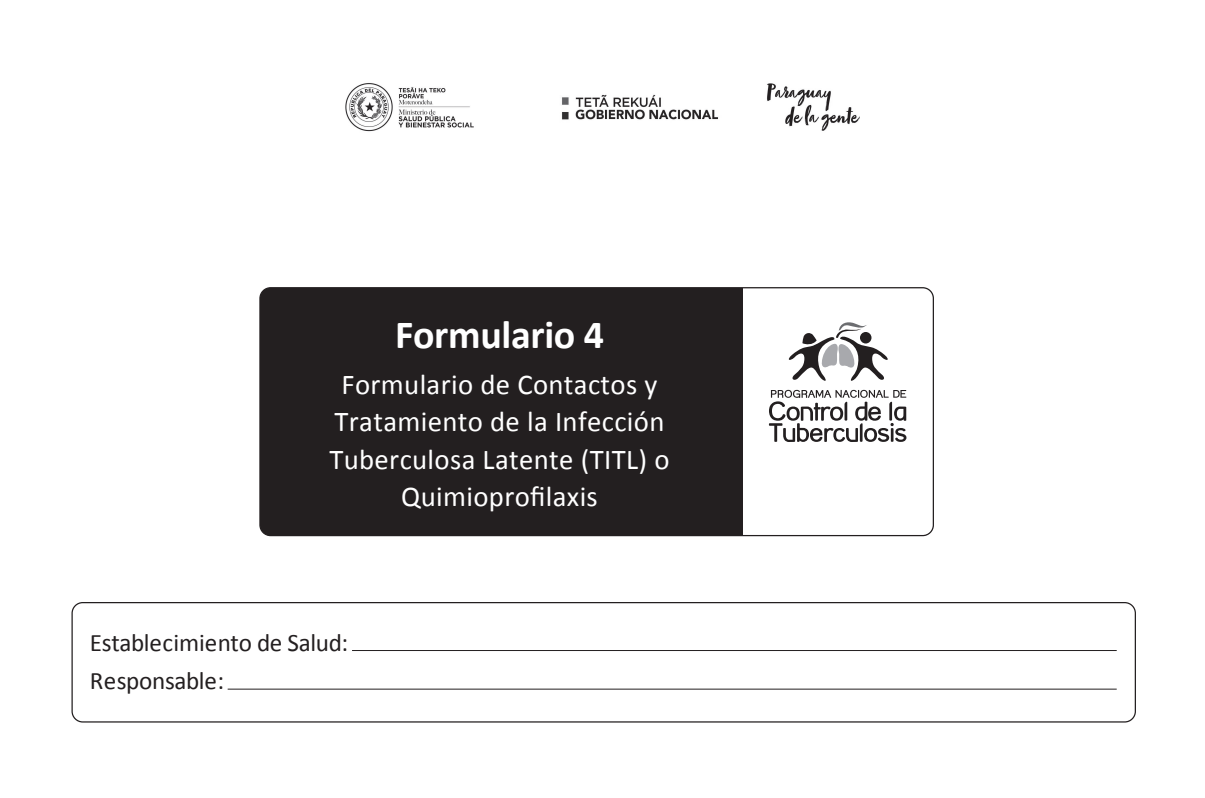
<style>
.page{position:relative;width:1205px;height:798px;background:#fff}
.page>*{position:absolute;margin:0;border:0;box-sizing:border-box;transform-origin:0 0}
.t1{font:700 40px "Calibri";letter-spacing:-.01em;color:#fff}
.t2{font:28.75px/37.5px "Calibri";letter-spacing:.01em;color:#fff;text-align:center}
.t3{font:25.12px "Calibri";letter-spacing:-.01em;color:#231f20}
</style>
<div class="page">
<div style="left:260px;top:287px;width:673px;height:248px;background:#231f20;border-radius:11px"></div>
<div style="left:743px;top:287px;width:190px;height:248px;background:#fff"></div>
<div style="left:259px;top:287px;width:675px;height:249px;border:1px solid #231f20;border-radius:11px"></div>
<hr style="left:352px;top:650px;width:764px;height:1px;background:#231f20">
<hr style="left:228px;top:688px;width:888px;height:1px;background:#231f20">
<div style="left:71px;top:601px;width:1065px;height:121px;border:1px solid #231f20;border-radius:11px"></div>
<svg style="left:788px;top:322px;width:100px;height:59px"></svg>
<svg style="left:769px;top:389px;width:137px;height:53px"></svg>
<img style="left:345px;top:83px;width:515px;height:49px">
<h1 class="t1" style="left:395px;top:309px;width:211px">Formulario 4</h1>
<p class="t2" style="left:329px;top:365px;width:342px">Formulario de Contactos y<br>Tratamiento de la Infección<br>Tuberculosa Latente (TITL) o<br>Quimioprofilaxis</p>
<p class="t3" style="left:90px;top:626px;width:260px">Establecimiento de Salud:</p>
<p class="t3" style="left:90px;top:665px;width:136px">Responsable:</p>
</div>
